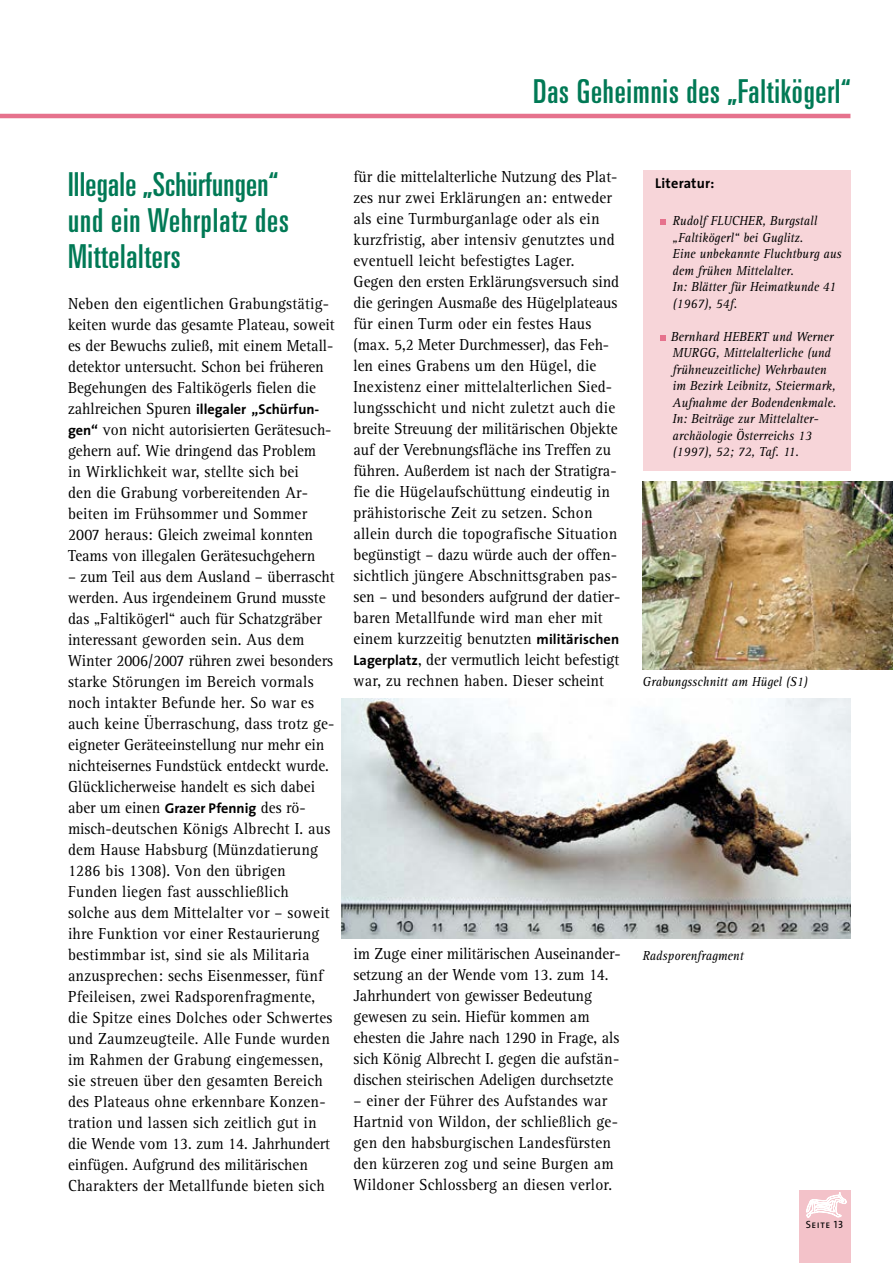
<style>
.page{position:relative;width:893px;height:1263px;background:#fff}
.page>*{position:absolute;margin:0;border:0;box-sizing:border-box;transform-origin:0 0}
.t1{font:52.5px "Frutiger";color:#e6728d}
.t2{font:ultra-condensed 33px/36px "Univers";letter-spacing:.025em;color:#007955}
.t3{font:16.5px/21px "Rotis Serif";letter-spacing:.015em;color:#000;scale:.93 1}
.t4{font:700 14.25px "The Sans";color:#000}
.t5{font:italic 13.5px/16.5px "Rotis Serif";color:#000;scale:.93 1}
.t6{font:10.5px "The Sans Caps";letter-spacing:.05em;color:#000}
.s1{font-family:"Rotis Serif";font-weight:400;font-size:16.5px}
.s2{font-family:"The Sans";font-weight:700;font-size:14.25px}
</style>
<div class="page">
<img style="left:342px;top:699px;width:508px;height:240px">
<div style="left:799px;top:1191px;width:51px;height:72px;background:#f3c2c9"></div>
<svg style="left:806px;top:1192px;width:40px;height:26px"></svg>
<hr style="left:0;top:114px;width:850px;height:4px;background:#e6728d">
<div style="left:642px;top:170px;width:208px;height:301px;background:#f7d5d9"></div>
<img style="left:642px;top:481px;width:251px;height:189px">
<h2 class="t2" style="left:533px;top:73px;width:319px">Das Geheimnis des „Faltikögerl“</h2>
<h2 class="t2" style="left:68px;top:166px;width:222px">Illegale „Schürfungen“ und ein Wehrplatz des<br>Mittelalters</h2>
<p class="t3" style="left:68px;top:293px;width:288px">Neben den eigentlichen Grabungstätig&shy;keiten wurde das gesamte Plateau, soweit es der Bewuchs zuließ, mit einem Metall&shy;detektor untersucht. Schon bei früheren Begehungen des Faltikögerls fielen die</p>
<p class="t4" style="left:68px;top:397px;width:253px"><span class="s1">zahlreichen Spuren</span> illegaler „Schürfun-</p>
<p class="t3" style="left:68px;top:419px;width:285px"><span class="s2">gen“</span> von nicht autorisierten Gerätesuch&shy;gehern auf. Wie dringend das Problem in Wirklichkeit war, stellte sich bei<br>den die Grabung vorbereitenden Ar&shy;beiten im Frühsommer und Sommer 2007 heraus: Gleich zweimal konnten Teams von illegalen Gerätesuchgehern</p>
<p class="t3" style="left:68px;top:566px;width:288px">– zum Teil aus dem Ausland – überrascht werden. Aus irgendeinem Grund musste das „Faltikögerl“ auch für Schatzgräber interessant geworden sein. Aus dem Winter 2006/2007 rühren zwei besonders starke Störungen im Bereich vormals noch intakter Befunde her. So war es auch keine Überraschung, dass trotz ge&shy;eigneter Geräteeinstellung nur mehr ein nichteisernes Fundstück entdeckt wurde.<br>Glücklicherweise handelt es sich dabei aber um einen <span class="s2">Grazer Pfennig</span> des rö&shy;misch-deutschen Königs Albrecht I. aus dem Hause Habsburg (Münzdatierung 1286 bis 1308). Von den übrigen Funden liegen fast ausschließlich<br>solche aus dem Mittelalter vor – soweit ihre Funktion vor einer Restaurierung bestimmbar ist, sind sie als Militaria anzusprechen: sechs Eisenmesser, fünf Pfeileisen, zwei Radsporenfragmente, die Spitze eines Dolches oder Schwertes und Zaumzeugteile. Alle Funde wurden im Rahmen der Grabung eingemessen, sie streuen über den gesamten Bereich des Plateaus ohne erkennbare Konzen&shy;tration und lassen sich zeitlich gut in die Wende vom 13. zum 14. Jahrhundert einfügen. Aufgrund des militärischen Charakters der Metallfunde bieten sich</p>
<p class="t3" style="left:353px;top:166px;width:288px">für die mittelalterliche Nutzung des Plat&shy;zes nur zwei Erklärungen an: entweder als eine Turmburganlage oder als ein kurzfristig, aber intensiv genutztes und eventuell leicht befestigtes Lager.<br>Gegen den ersten Erklärungsversuch sind die geringen Ausmaße des Hügelplateaus für einen Turm oder ein festes Haus (max. 5,2 Meter Durchmesser), das Feh&shy;len eines Grabens um den Hügel, die Inexistenz einer mittelalterlichen Sied&shy;lungsschicht und nicht zuletzt auch die breite Streuung der militärischen Objekte auf der Verebnungsfläche ins Treffen zu führen. Außerdem ist nach der Stratigra&shy;fie die Hügelaufschüttung eindeutig in prähistorische Zeit zu setzen. Schon allein durch die topografische Situation begünstigt – dazu würde auch der offen&shy;sichtlich jüngere Abschnittsgraben pas&shy;sen – und besonders aufgrund der datier&shy;baren Metallfunde wird man eher mit einem kurzzeitig benutzten <span class="s2">militärischen Lagerplatz</span>, der vermutlich leicht befestigt war, zu rechnen haben. Dieser scheint</p>
<p class="t3" style="left:353px;top:943px;width:289px">im Zuge einer militärischen Auseinander&shy;setzung an der Wende vom 13. zum 14.<br>Jahrhundert von gewisser Bedeutung gewesen zu sein. Hiefür kommen am ehesten die Jahre nach 1290 in Frage, als sich König Albrecht I. gegen die aufstän&shy;dischen steirischen Adeligen durchsetzte</p>
<p class="t3" style="left:353px;top:1090px;width:286px">– einer der Führer des Aufstandes war Hartnid von Wildon, der schließlich ge&shy;gen den habsburgischen Landesfürsten den kürzeren zog und seine Burgen am Wildoner Schlossberg an diesen verlor.</p>
<p class="t4" style="left:655px;top:171px;width:60px">Literatur:</p>
<h1 class="t1" style="left:655px;top:176px;width:16px">.</h1>
<p class="t5" style="left:672px;top:213px;width:183px">Rudolf FLUCHER, Burgstall „Faltikögerl“ bei Guglitz.<br>Eine unbekannte Fluchtburg aus dem frühen Mittelalter.<br>In: Blätter für Heimatkunde 41 (1967), 54f.</p>
<h1 class="t1" style="left:655px;top:292px;width:16px">.</h1>
<p class="t5" style="left:671px;top:329px;width:179px">Bernhard HEBERT und Werner<br>MURGG, Mittelalterliche (und frühneuzeitliche) Wehrbauten im Bezirk Leibnitz, Steiermark,<br>Aufnahme der Bodendenkmale.<br>In: Beiträge zur Mittelalter&shy;archäologie Österreichs 13 (1997), 52; 72, Taf. 11.</p>
<p class="t5" style="left:642px;top:673px;width:179px">Grabungsschnitt am Hügel (S1)</p>
<p class="t5" style="left:642px;top:948px;width:110px">Radsporenfragment</p>
<p class="t6" style="left:806px;top:1216px;width:39px">Seite 13</p>
</div>
